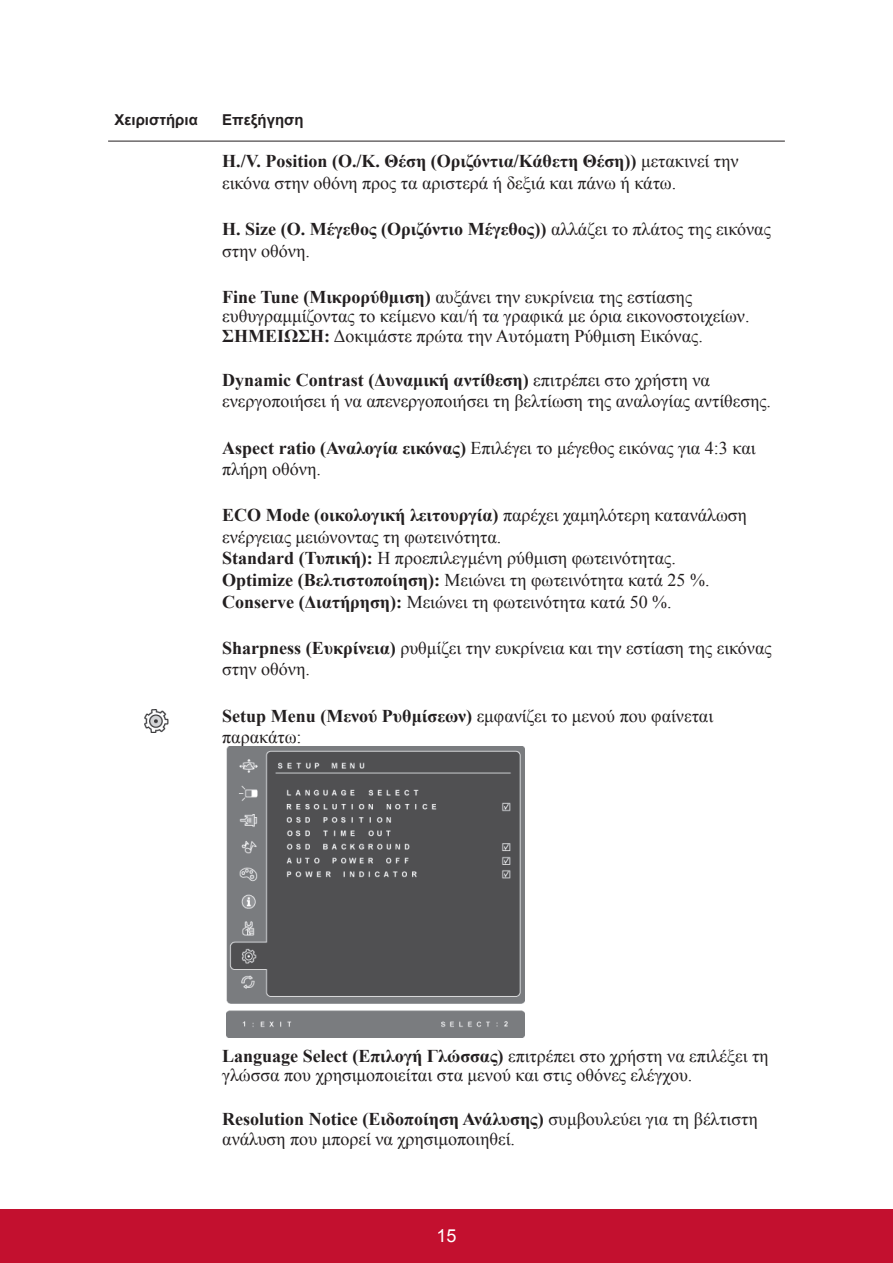
<style>
.page{position:relative;width:893px;height:1263px;background:#fff}
.page>*{position:absolute;margin:0;border:0;box-sizing:border-box;transform-origin:0 0}
.t1{font:18px/21.6px "Times New Roman";color:#231f20}
.t2{font:700 18px/21.6px "Times New Roman";color:#231f20}
.t3{font:18px "Arial";color:#fff}
.t4{font:700 15px "Arial";color:#231f20}
.s1{font-weight:700}
.s2{font-weight:400}
</style>
<div class="page">
<div style="left:0;top:1210px;width:892px;height:53px;background:#c3102f"></div>
<img style="left:144px;top:709px;width:25px;height:24px">
<img style="left:226px;top:746px;width:298px;height:291px">
<hr style="left:108px;top:141px;width:676px;height:1px;background:#231f20">
<p class="t4" style="left:114px;top:110px;width:85px">Χειριστήρια</p>
<p class="t4" style="left:222px;top:110px;width:83px">Επεξήγηση</p>
<p class="t1" style="left:222px;top:150px;width:517px"><span class="s1">H./V. Position (Ο./Κ. Θέση (Οριζόντια/Κάθετη Θέση))</span> μετακινεί την εικόνα στην οθόνη προς τα αριστερά ή δεξιά και πάνω ή κάτω.</p>
<p class="t2" style="left:222px;top:218px;width:550px">H. Size (Ο. Μέγεθος (Οριζόντιο Μέγεθος)) <span class="s2">αλλάζει το πλάτος της εικόνας στην οθόνη.</span></p>
<p class="t1" style="left:222px;top:287px;width:528px;line-height:19.5px"><span class="s1">Fine Tune (Μικρορύθμιση)</span> αυξάνει την ευκρίνεια της εστίασης ευθυγραμμίζοντας το κείμενο και/ή τα γραφικά με όρια εικονοστοιχείων.<br><span class="s1">ΣΗΜΕΙΩΣΗ:</span> Δοκιμάστε πρώτα την Αυτόματη Ρύθμιση Εικόνας.</p>
<p class="t1" style="left:222px;top:369px;width:550px"><span class="s1">Dynamic Contrast (Δυναμική αντίθεση)</span> επιτρέπει στο χρήστη να ενεργοποιήσει ή να απενεργοποιήσει τη βελτίωση της αναλογίας αντίθεσης.</p>
<p class="t1" style="left:222px;top:436px;width:534px"><span class="s1">Aspect ratio (Αναλογία εικόνας)</span> Επιλέγει το μέγεθος εικόνας για 4:3 και πλήρη οθόνη.</p>
<p class="t1" style="left:222px;top:504px;width:526px"><span class="s1">ECO Mode (οικολογική λειτουργία)</span> παρέχει χαμηλότερη κατανάλωση ενέργειας μειώνοντας τη φωτεινότητα.<br><span class="s1">Standard (Τυπική):</span> Η προεπιλεγμένη ρύθμιση φωτεινότητας.<br><span class="s1">Optimize (Βελτιστοποίηση):</span> Μειώνει τη φωτεινότητα κατά 25 %.<br><span class="s1">Conserve (Διατήρηση):</span> Μειώνει τη φωτεινότητα κατά 50 %.</p>
<p class="t1" style="left:222px;top:636px;width:550px"><span class="s1">Sharpness (Ευκρίνεια)</span> ρυθμίζει την ευκρίνεια και την εστίαση της εικόνας στην οθόνη.</p>
<p class="t1" style="left:222px;top:704px;width:492px"><span class="s1">Setup Menu (Μενού Ρυθμίσεων)</span> εμφανίζει το μενού που φαίνεται παρακάτω:</p>
<p class="t1" style="left:222px;top:1045px;width:547px;line-height:19.5px"><span class="s1">Language Select (Επιλογή Γλώσσας)</span> επιτρέπει στο χρήστη να επιλέξει τη γλώσσα που χρησιμοποιείται στα μενού και στις οθόνες ελέγχου.</p>
<p class="t1" style="left:222px;top:1109px;width:537px;line-height:19.5px"><span class="s1">Resolution Notice (Ειδοποίηση Ανάλυσης)</span> συμβουλεύει για τη βέλτιστη ανάλυση που μπορεί να χρησιμοποιηθεί.</p>
<p class="t3" style="left:436px;top:1223px;width:22px">15</p>
</div>
